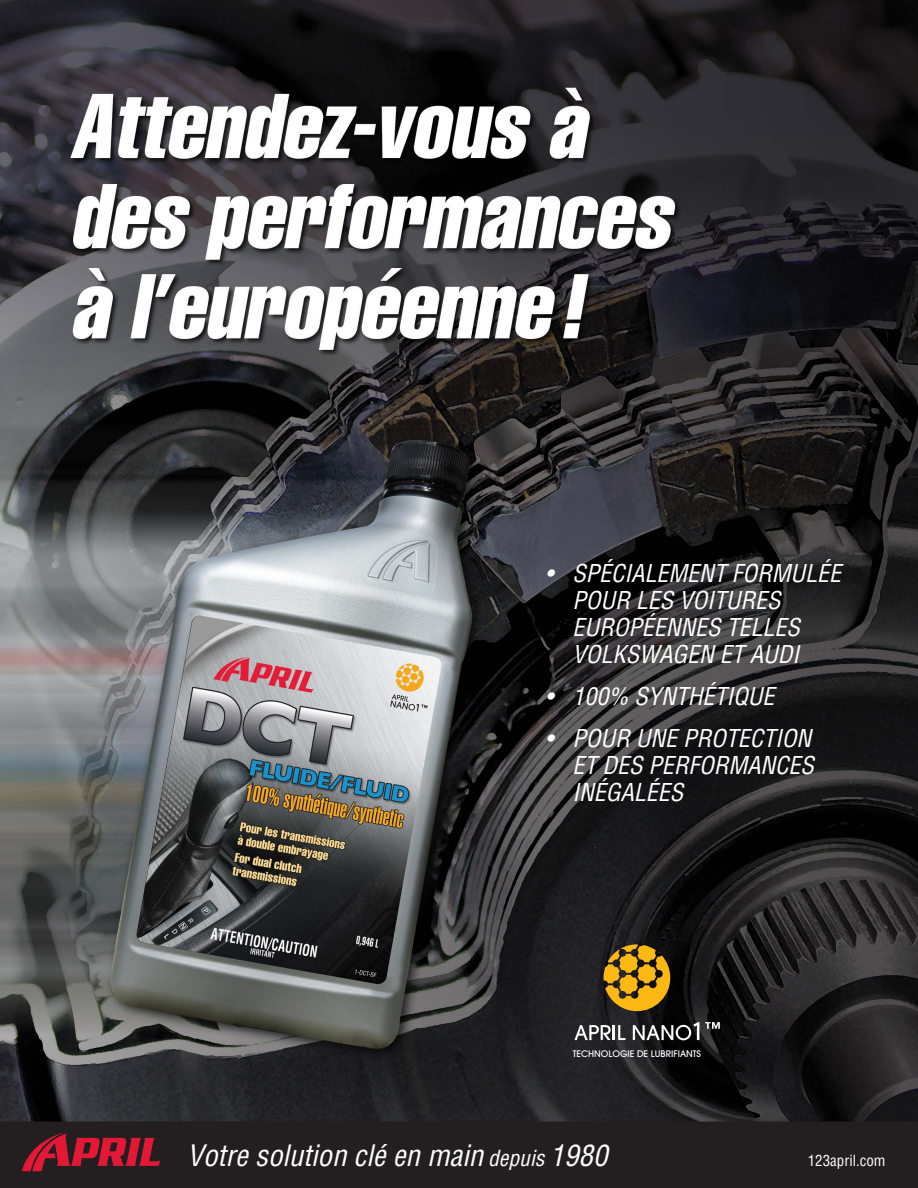
<style>
.page{position:relative;width:918px;height:1188px;background:#fff}
.page>*{position:absolute;margin:0;border:0;box-sizing:border-box;transform-origin:0 0}
.t1{font:italic condensed 28.8px "Helvetica";color:#fff}
.t2{font:italic condensed 24px/27px "Helvetica";color:#fff}
.t3{font:condensed 15px "Helvetica";color:#fff}
.t4{font:500 9px "Avant Garde";color:#fff}
.s1{font-size:21.6px}
</style>
<div class="page">
<img style="left:0;top:0;width:918px;height:1188px">
<svg style="left:604px;top:944px;width:66px;height:67px;background:#a07715"></svg>
<svg style="left:633px;top:1022px;width:66px;height:18px"></svg>
<svg style="left:574px;top:1025px;width:52px;height:15px"></svg>
<svg style="left:705px;top:1022px;width:15px;height:7px"></svg>
<svg style="left:22px;top:1133px;width:138px;height:38px;background:#7b1b2a"></svg>
<p class="t2" style="left:573px;top:560px;width:270px;text-indent:-27px">• SPÉCIALEMENT FORMULÉE<br>POUR LES VOITURES<br>EUROPÉENNES TELLES<br>VOLKSWAGEN ET AUDI</p>
<p class="t2" style="left:546px;top:683px;width:231px">• 100% SYNTHÉTIQUE</p>
<p class="t2" style="left:573px;top:725px;width:243px;text-align:justify;text-indent:-27px">• POUR UNE PROTECTION ET DES PERFORMANCES INÉGALÉES</p>
<p class="t4" style="left:573px;top:1048px;width:130px">TECHNOLOGIE DE LUBRIFIANTS</p>
<p class="t1" style="left:187px;top:1137px;width:422px">Votre solution clé en main <span class="s1">depuis</span> 1980</p>
<p class="t3" style="left:808px;top:1151px;width:79px">123april.com</p>
</div>
